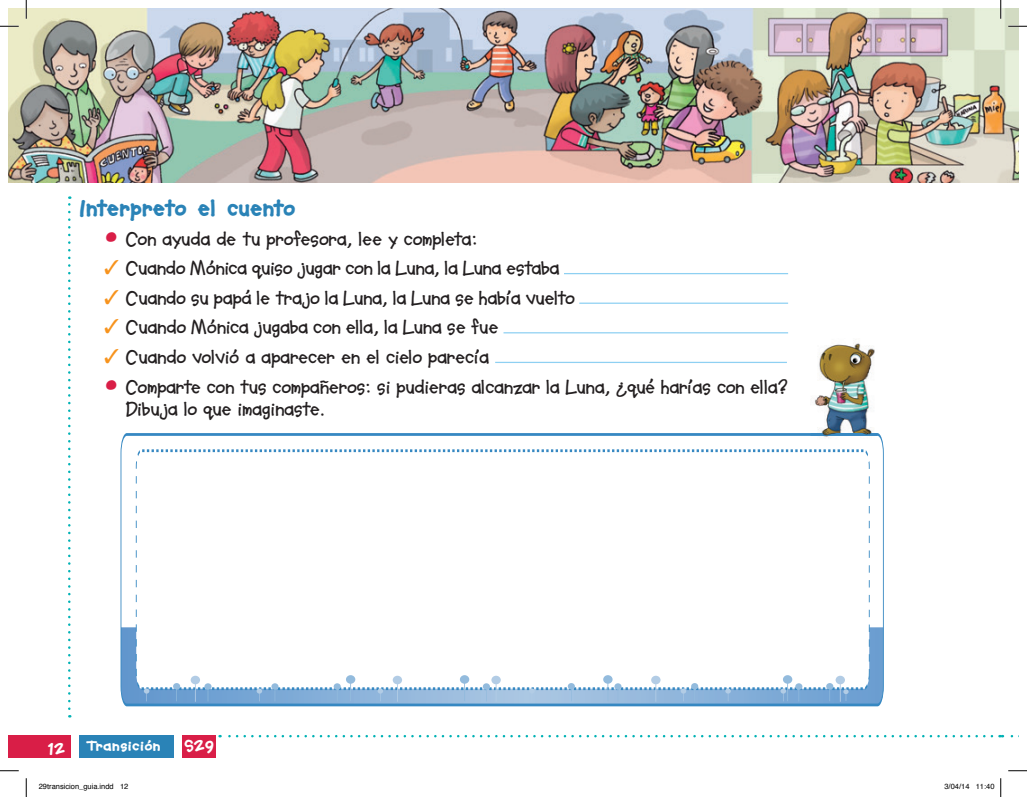
<style>
.page{position:relative;width:1027px;height:797px;background:#fff}
.page>*{position:absolute;margin:0;border:0;box-sizing:border-box;transform-origin:0 0}
.t1{font:800 25px "Soupbone OT";letter-spacing:-.005em;color:#2a83b7}
.t2{font:700 20px/22.5px "Soupbone OT";letter-spacing:-.005em;color:#231f20}
.t3{font:800 17.5px "Soupbone OT";color:#fff}
.t4{font:800 15px "Soupbone OT";letter-spacing:.02em;color:#fff;scale:1.1 1}
.t5{font:7.5px "Helvetica";color:#000}
.s1{color:#d91e47}
.s2{color:#f7931d}
</style>
<div class="page">
<img style="left:9px;top:9px;width:1009px;height:173px">
<div style="left:9px;top:735px;width:62px;height:22px;background:#d91e47"></div>
<svg style="left:220px;top:735px;width:772px;height:2px"></svg>
<svg style="left:68px;top:196px;width:3px;height:512px"></svg>
<svg style="left:999px;top:735px;width:15px;height:2px"></svg>
<div style="left:79px;top:735px;width:95px;height:22px;background:#2a83b7"></div>
<div style="left:183px;top:735px;width:33px;height:22px;background:#d91e47"></div>
<hr style="left:564px;top:273px;width:224px;height:1px;background:#8ed0f2">
<hr style="left:579px;top:302px;width:209px;height:2px;background:#8ed0f2">
<hr style="left:503px;top:332px;width:285px;height:1px;background:#8ed0f2">
<hr style="left:495px;top:362px;width:292px;height:1px;background:#8ed0f2">
<svg style="left:121px;top:433px;width:763px;height:273px"></svg>
<svg style="left:136px;top:449px;width:734px;height:241px"></svg>
<svg style="left:393px;top:675px;width:9px;height:26px"></svg>
<svg style="left:191px;top:675px;width:9px;height:26px"></svg>
<svg style="left:491px;top:675px;width:10px;height:26px"></svg>
<svg style="left:651px;top:675px;width:9px;height:26px"></svg>
<svg style="left:346px;top:675px;width:9px;height:26px"></svg>
<svg style="left:460px;top:675px;width:9px;height:26px"></svg>
<svg style="left:603px;top:675px;width:10px;height:26px"></svg>
<svg style="left:836px;top:675px;width:13px;height:26px"></svg>
<div style="left:795px;top:683px;width:7px;height:6px;background:#93bbdd;border-radius:3px"></div>
<div style="left:483px;top:683px;width:7px;height:6px;background:#93bbdd;border-radius:3px"></div>
<div style="left:334px;top:683px;width:7px;height:6px;background:#93bbdd;border-radius:3px"></div>
<div style="left:271px;top:683px;width:7px;height:6px;background:#93bbdd;border-radius:3px"></div>
<div style="left:614px;top:683px;width:7px;height:6px;background:#93bbdd;border-radius:3px"></div>
<div style="left:204px;top:683px;width:8px;height:6px;background:#93bbdd;border-radius:3px"></div>
<div style="left:826px;top:683px;width:7px;height:6px;background:#93bbdd;border-radius:3px"></div>
<div style="left:691px;top:683px;width:7px;height:6px;background:#93bbdd;border-radius:3px"></div>
<div style="left:173px;top:683px;width:7px;height:6px;background:#93bbdd;border-radius:3px"></div>
<div style="left:568px;top:683px;width:7px;height:6px;background:#93bbdd;border-radius:3px"></div>
<svg style="left:780px;top:675px;width:12px;height:26px"></svg>
<svg style="left:725px;top:688px;width:6px;height:5px"></svg>
<svg style="left:378px;top:688px;width:5px;height:5px"></svg>
<svg style="left:681px;top:688px;width:5px;height:5px"></svg>
<svg style="left:144px;top:688px;width:5px;height:5px"></svg>
<svg style="left:257px;top:688px;width:5px;height:5px"></svg>
<svg style="left:529px;top:688px;width:6px;height:5px"></svg>
<img style="left:810px;top:343px;width:67px;height:96px">
<img style="left:810px;top:433px;width:67px;height:3px">
<svg style="left:0;top:25px;width:19px;height:2px"></svg>
<svg style="left:1008px;top:25px;width:19px;height:2px"></svg>
<svg style="left:0;top:770px;width:19px;height:1px"></svg>
<svg style="left:1008px;top:770px;width:19px;height:1px"></svg>
<svg style="left:25px;top:0;width:2px;height:19px"></svg>
<svg style="left:25px;top:778px;width:2px;height:19px"></svg>
<svg style="left:1000px;top:0;width:1px;height:19px"></svg>
<svg style="left:1000px;top:778px;width:1px;height:19px"></svg>
<p class="t1" style="left:79px;top:193px;width:218px">Interpreto el cuento</p>
<p class="t2" style="left:104px;top:227px;width:374px"><span class="s1">•</span> Con ayuda de tu profesora, lee y completa:</p>
<p class="t2" style="left:104px;top:257px;width:457px"><span class="s2">✓</span> Cuando Mónica quiso jugar con la Luna, la Luna estaba</p>
<p class="t2" style="left:104px;top:286px;width:472px"><span class="s2">✓</span> Cuando su papá le trajo la Luna, la Luna se había vuelto</p>
<p class="t2" style="left:104px;top:316px;width:396px"><span class="s2">✓</span> Cuando Mónica jugaba con ella, la Luna se fue</p>
<p class="t2" style="left:104px;top:345px;width:386px"><span class="s2">✓</span> Cuando volvió a aparecer en el cielo parecía</p>
<p class="t2" style="left:125px;top:375px;width:664px;text-indent:-21px"><span class="s1">•</span> Comparte con tus compañeros: si pudieras alcanzar la Luna, ¿qué harías con ella?<br>Dibuja lo que imaginaste.</p>
<p class="t3" style="left:48px;top:737px;width:19px">12</p>
<p class="t4" style="left:87px;top:737px;width:68px">Transición</p>
<p class="t3" style="left:184px;top:734px;width:32px">S29</p>
<p class="t5" style="left:39px;top:781px;width:91px">29transicion_guia.indd 12</p>
<p class="t5" style="left:944px;top:781px;width:52px">3/04/14 11:40</p>
</div>
